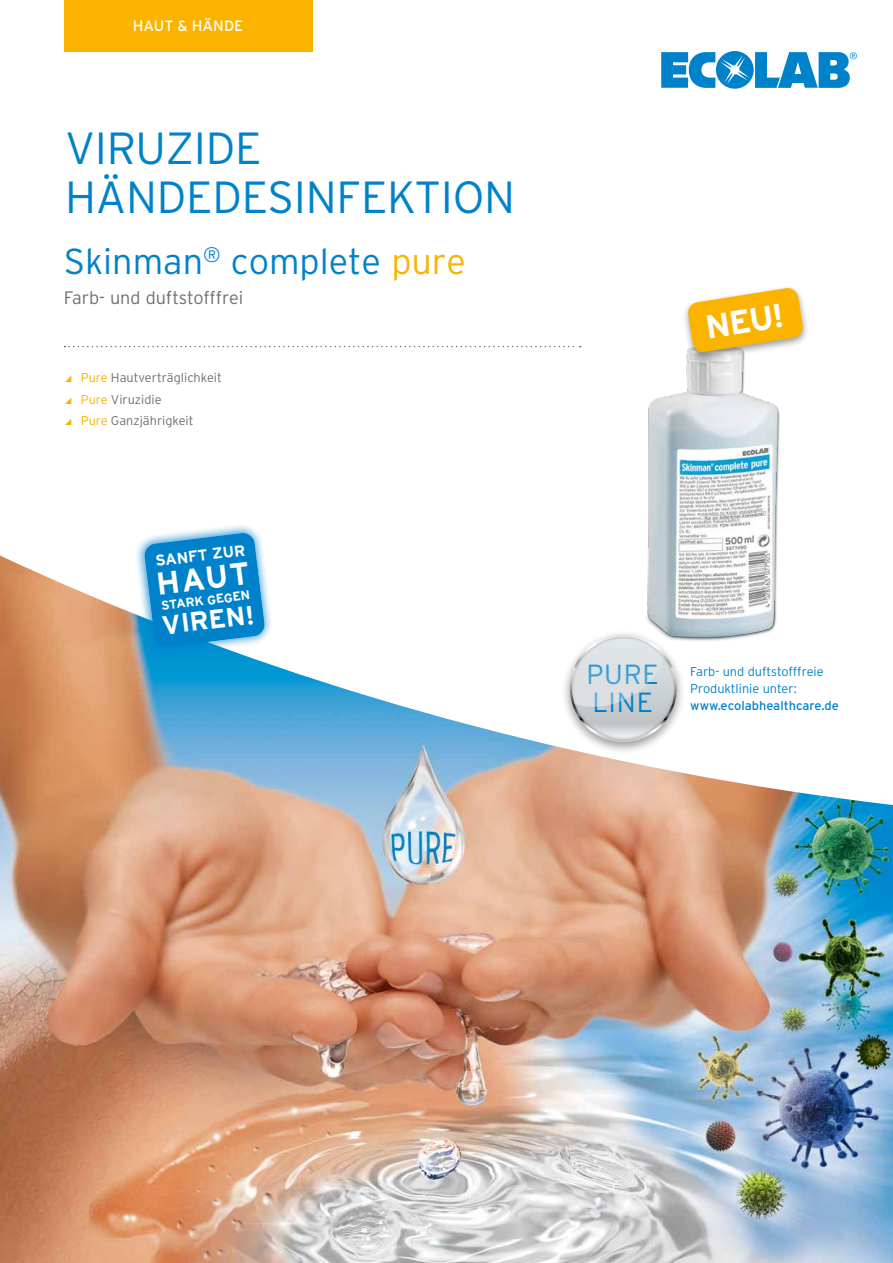
<style>
.page{position:relative;width:893px;height:1263px;background:#fff}
.page>*{position:absolute;margin:0;border:0;box-sizing:border-box;transform-origin:0 0}
.t1{font:300 45px/49.5px "Interstate";letter-spacing:-.005em;color:#0082ca}
.t2{font:300 36px "Interstate";color:#0082ca}
.t3{font:700 33.45px "Interstate";color:#fff}
.t4{font:700 31.5px "Interstate";color:#fff}
.t5{font:300 27.6px/27.6px "Interstate";letter-spacing:.025em;color:#0082ca}
.t6{font:700 26.55px "Interstate";color:#fff}
.t7{font:300 18px "Interstate";color:#6f6f6e}
.t8{font:700 15.6px "Interstate";color:#fff}
.t9{font:15px "Interstate";color:#fff}
.t10{font:300 12.75px/21.5px "Interstate";color:#6f6f6e}
.t11{font:300 12.75px/17.2px "Interstate";color:#0082ca}
.t12{font:12.75px "Interstate";color:#0082ca}
.t13{font:700 12.6px "Interstate";color:#fff}
.s1{color:#fab400}
</style>
<div class="page">
<img style="left:0;top:555px;width:893px;height:708px">
<svg style="left:661px;top:51px;width:196px;height:38px"></svg>
<div style="left:64px;top:0;width:249px;height:51px;background:#fab400"></div>
<svg style="left:65px;top:346px;width:516px;height:1px"></svg>
<div style="left:561px;top:630px;width:125px;height:125px;background:#000;opacity:.4"></div>
<svg style="left:570px;top:635px;width:107px;height:107px;background:#d5d9db"></svg>
<img style="left:639px;top:362px;width:143px;height:281px">
<svg style="left:132px;top:525px;width:146px;height:135px"></svg>
<div style="left:681px;top:284px;width:129px;height:78px;background:#000;opacity:.4"></div>
<svg style="left:687px;top:287px;width:117px;height:66px"></svg>
<p class="t9" style="left:133px;top:18px;width:112px">HAUT &amp; HÄNDE</p>
<h1 class="t1" style="left:65px;top:123px;width:452px">VIRUZIDE<br>HÄNDEDESINFEKTION</h1>
<h2 class="t2" style="left:64px;top:241px;width:404px">Skinman<sup>®</sup> complete <span class="s1">pure</span></h2>
<h3 class="t7" style="left:64px;top:287px;width:181px">Farb- und duftstofffrei</h3>
<p class="t10" style="left:64px;top:367px;width:160px"><span class="s1">◢ Pure</span> Hautverträglichkeit <span class="s1">◢ Pure</span> Viruzidie<br><span class="s1">◢ Pure</span> Ganzjährigkeit</p>
<p class="t8" style="left:154px;top:552px;width:92px;rotate:-7deg">SANFT ZUR</p>
<h3 class="t4" style="left:154px;top:566px;width:95px;rotate:-7deg">HAUT</h3>
<p class="t13" style="left:161px;top:599px;width:91px;rotate:-7deg">STARK GEGEN</p>
<h3 class="t6" style="left:160px;top:611px;width:94px;rotate:-7deg">VIREN!</h3>
<h3 class="t3" style="left:703px;top:309px;width:80px;rotate:-9deg">NEU!</h3>
<h3 class="t5" style="left:586px;top:660px;width:74px">PURE<br>LINE</h3>
<p class="t11" style="left:690px;top:662px;width:135px">Farb- und duftstofffreie<br>Produktlinie unter:</p>
<p class="t12" style="left:690px;top:698px;width:150px">www.ecolabhealthcare.de</p>
</div>
